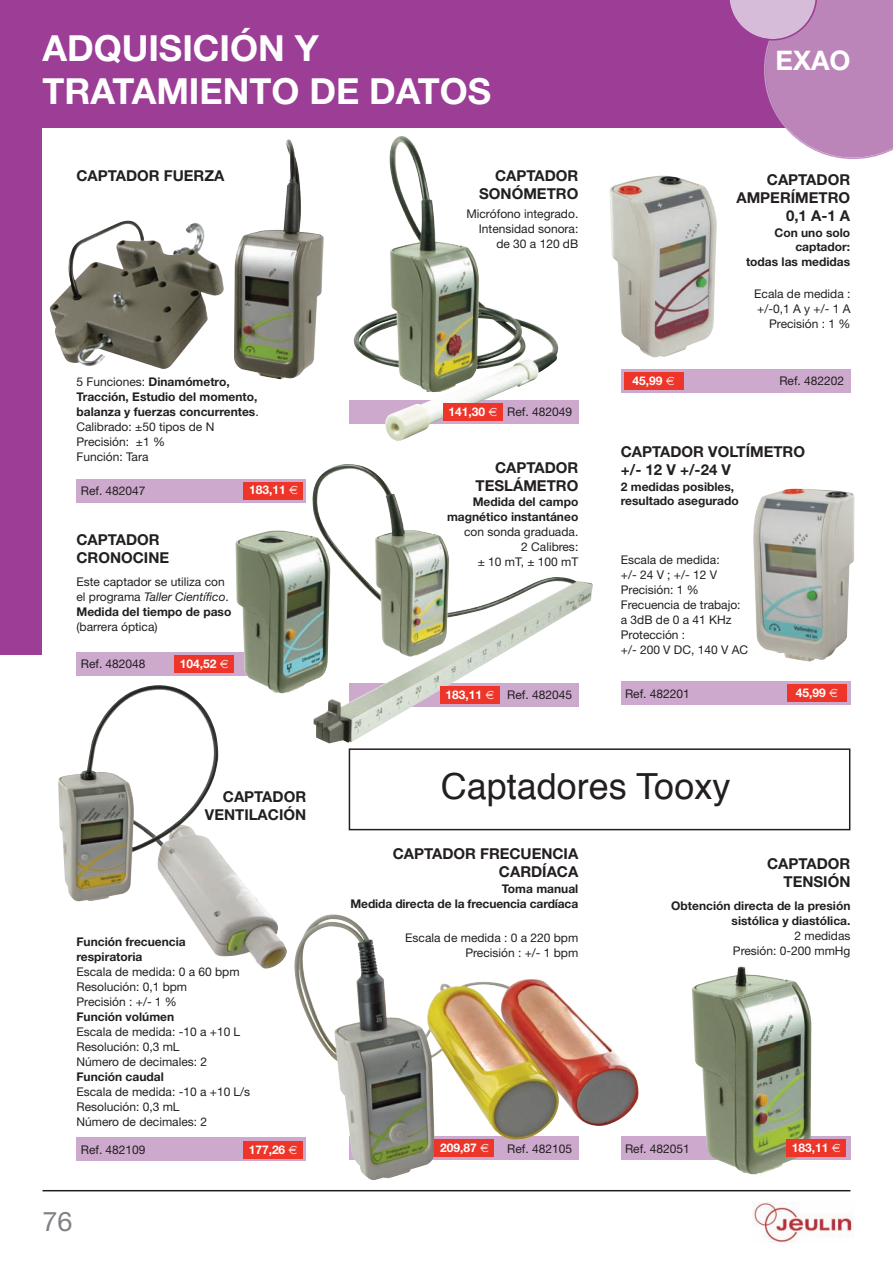
<style>
.page{position:relative;width:893px;height:1263px;background:#fff}
.page>*{position:absolute;margin:0;border:0;box-sizing:border-box;transform-origin:0 0}
.t1{font:700 36px/43.2px "Helvetica Neue";color:#fff}
.t2{font:36px "Helvetica";color:#231f20}
.t3{font:700 27px "Helvetica Neue";color:#fff}
.t4{font:27px "Helvetica Neue";color:#808285}
.t5{font:700 15px/18px "Helvetica Neue";color:#231f20;text-align:right}
.t6{font:12px/15px "Helvetica Neue";color:#231f20}
.t7{font:700 12px/15px "Helvetica Neue";color:#231f20;text-align:right}
.t8{font:700 12px "Helvetica Neue";color:#fff}
.s1{font-weight:400}
.s2{font-style:italic}
.s3{font-weight:700}
</style>
<div class="page">
<hr style="left:43px;top:1190px;width:807px;height:1px;background:#231f20">
<img style="left:753px;top:1202px;width:100px;height:40px">
<div style="left:0;top:102px;width:41px;height:553px;background:#9c3d96"></div>
<div style="left:0;top:0;width:893px;height:128px;background:#9c3d96"></div>
<svg style="left:730px;top:0;width:163px;height:159px"></svg>
<img style="left:58px;top:685px;width:229px;height:284px">
<div style="left:77px;top:1137px;width:229px;height:24px;background:#cda9ce"></div>
<div style="left:621px;top:681px;width:229px;height:24px;background:#cda9ce"></div>
<div style="left:621px;top:369px;width:229px;height:24px;background:#cda9ce"></div>
<img style="left:294px;top:914px;width:344px;height:266px">
<img style="left:753px;top:489px;width:101px;height:173px">
<img style="left:609px;top:175px;width:108px;height:183px">
<div style="left:621px;top:1136px;width:229px;height:24px;background:#cda9ce"></div>
<div style="left:77px;top:479px;width:229px;height:24px;background:#cda9ce"></div>
<div style="left:77px;top:652px;width:229px;height:24px;background:#cda9ce"></div>
<div style="left:349px;top:400px;width:229px;height:24px;background:#cda9ce"></div>
<div style="left:349px;top:748px;width:501px;height:82px;border:2px solid #231f20"></div>
<img style="left:49px;top:139px;width:275px;height:241px">
<img style="left:692px;top:967px;width:119px;height:208px">
<img style="left:235px;top:530px;width:77px;height:163px">
<img style="left:353px;top:136px;width:205px;height:305px">
<img style="left:312px;top:464px;width:281px;height:279px">
<div style="left:624px;top:372px;width:59px;height:17px;background:#ee3529"></div>
<div style="left:787px;top:685px;width:59px;height:17px;background:#ee3529"></div>
<div style="left:440px;top:687px;width:59px;height:17px;background:#ee3529"></div>
<div style="left:435px;top:1140px;width:59px;height:17px;background:#ee3529"></div>
<div style="left:244px;top:1141px;width:59px;height:17px;background:#ee3529"></div>
<div style="left:787px;top:1140px;width:59px;height:17px;background:#ee3529"></div>
<div style="left:175px;top:655px;width:59px;height:17px;background:#ee3529"></div>
<div style="left:244px;top:482px;width:59px;height:17px;background:#ee3529"></div>
<div style="left:443px;top:404px;width:59px;height:17px;background:#ee3529"></div>
<h1 class="t1" style="left:43px;top:30px;width:450px">ADQUISICIÓN Y<br>TRATAMIENTO DE DATOS</h1>
<p class="t5" style="left:77px;top:168px;width:149px">CAPTADOR FUERZA</p>
<p class="t7" style="left:77px;top:375px;width:184px;text-align:left"><span class="s1">5 Funciones:</span> Dinamómetro,<br>Tracción, Estudio del momento, balanza y fuerzas concurrentes<span class="s1">.<br>Calibrado: ±50 tipos de N<br>Precisión: ±1 %<br>Función: Tara</span></p>
<p class="t6" style="left:81px;top:485px;width:66px">Ref. 482047</p>
<p class="t5" style="left:77px;top:532px;width:94px;text-align:left">CAPTADOR<br>CRONOCINE</p>
<p class="t6" style="left:77px;top:576px;width:156px">Este captador se utiliza con el programa <span class="s2">Taller Científico</span>.<br><span class="s3">Medida del tiempo de paso</span></p>
<p class="t6" style="left:77px;top:621px;width:83px">(barrera óptica)</p>
<p class="t6" style="left:81px;top:658px;width:66px">Ref. 482048</p>
<p class="t8" style="left:180px;top:659px;width:38px">104,52</p>
<p class="t8" style="left:249px;top:486px;width:38px">183,11</p>
<p class="t5" style="left:479px;top:168px;width:101px">CAPTADOR<br>SONÓMETRO</p>
<p class="t6" style="left:466px;top:207px;width:113px;text-align:right">Micrófono integrado.<br>Intensidad sonora: de 30 a 120 dB</p>
<p class="t8" style="left:448px;top:408px;width:38px">141,30</p>
<p class="t6" style="left:507px;top:406px;width:66px">Ref. 482049</p>
<p class="t5" style="left:476px;top:460px;width:104px">CAPTADOR<br>TESLÁMETRO</p>
<p class="t7" style="left:447px;top:495px;width:133px">Medida del campo magnético instantáneo</p>
<p class="t6" style="left:464px;top:525px;width:116px;text-align:right">con sonda graduada.<br>2 Calibres:<br>± 10 mT, ± 100 mT</p>
<h2 class="t3" style="left:775px;top:51px;width:76px">EXAO</h2>
<p class="t8" style="left:633px;top:376px;width:31px">45,99</p>
<p class="t5" style="left:736px;top:172px;width:115px">CAPTADOR<br>AMPERÍMETRO<br>0,1 A-1 A</p>
<p class="t7" style="left:746px;top:227px;width:106px;line-height:14.4px">Con uno solo captador:<br>todas las medidas</p>
<p class="t6" style="left:754px;top:287px;width:98px;text-align:right">Ecala de medida : +/-0,1 A y +/- 1 A<br>Precisión : 1 %</p>
<p class="t6" style="left:779px;top:375px;width:66px">Ref. 482202</p>
<p class="t5" style="left:621px;top:444px;width:186px;text-align:left">CAPTADOR VOLTÍMETRO +/- 12 V +/-24 V</p>
<p class="t7" style="left:621px;top:480px;width:119px;line-height:14.4px;text-align:left">2 medidas posibles, resultado asegurado</p>
<p class="t6" style="left:621px;top:553px;width:129px">Escala de medida:<br>+/- 24 V ; +/- 12 V<br>Precisión: 1 %<br>Frecuencia de trabajo: a 3dB de 0 a 41 KHz<br>Protección :<br>+/- 200 V DC, 140 V AC</p>
<p class="t5" style="left:205px;top:789px;width:103px">CAPTADOR<br>VENTILACIÓN</p>
<p class="t7" style="left:77px;top:935px;width:111px;text-align:left">Función frecuencia respiratoria</p>
<p class="t6" style="left:77px;top:965px;width:165px">Escala de medida: 0 a 60 bpm<br>Resolución: 0,1 bpm<br>Precisión : +/- 1 %</p>
<p class="t7" style="left:77px;top:1010px;width:99px">Función volúmen</p>
<p class="t6" style="left:77px;top:1025px;width:165px">Escala de medida: -10 a +10 L<br>Resolución: 0,3 mL<br>Número de decimales: 2</p>
<p class="t7" style="left:77px;top:1070px;width:89px">Función caudal</p>
<p class="t6" style="left:77px;top:1085px;width:175px">Escala de medida: -10 a +10 L/s<br>Resolución: 0,3 mL<br>Número de decimales: 2</p>
<p class="t8" style="left:445px;top:690px;width:38px">183,11</p>
<p class="t8" style="left:796px;top:688px;width:31px">45,99</p>
<p class="t6" style="left:625px;top:687px;width:66px">Ref. 482201</p>
<p class="t6" style="left:507px;top:689px;width:66px">Ref. 482045</p>
<h1 class="t2" style="left:441px;top:771px;width:291px">Captadores Tooxy</h1>
<p class="t5" style="left:393px;top:846px;width:187px">CAPTADOR FRECUENCIA<br>CARDÍACA</p>
<p class="t7" style="left:351px;top:883px;width:229px;line-height:14.4px">Toma manual<br>Medida directa de la frecuencia cardíaca</p>
<p class="t6" style="left:405px;top:931px;width:175px;text-align:right">Escala de medida : 0 a 220 bpm<br>Precisión : +/- 1 bpm</p>
<p class="t5" style="left:767px;top:856px;width:85px">CAPTADOR<br>TENSIÓN</p>
<p class="t7" style="left:671px;top:899px;width:181px">Obtención directa de la presión sistólica y diastólica.</p>
<p class="t6" style="left:733px;top:929px;width:119px;text-align:right">2 medidas<br>Presión: 0-200 mmHg</p>
<p class="t8" style="left:249px;top:1145px;width:38px">177,26</p>
<p class="t8" style="left:440px;top:1143px;width:38px">209,87</p>
<p class="t8" style="left:792px;top:1143px;width:38px">183,11</p>
<p class="t6" style="left:625px;top:1142px;width:66px">Ref. 482051</p>
<p class="t6" style="left:81px;top:1143px;width:66px">Ref. 482109</p>
<p class="t6" style="left:507px;top:1142px;width:66px">Ref. 482105</p>
<h2 class="t4" style="left:43px;top:1212px;width:31px">76</h2>
</div>
